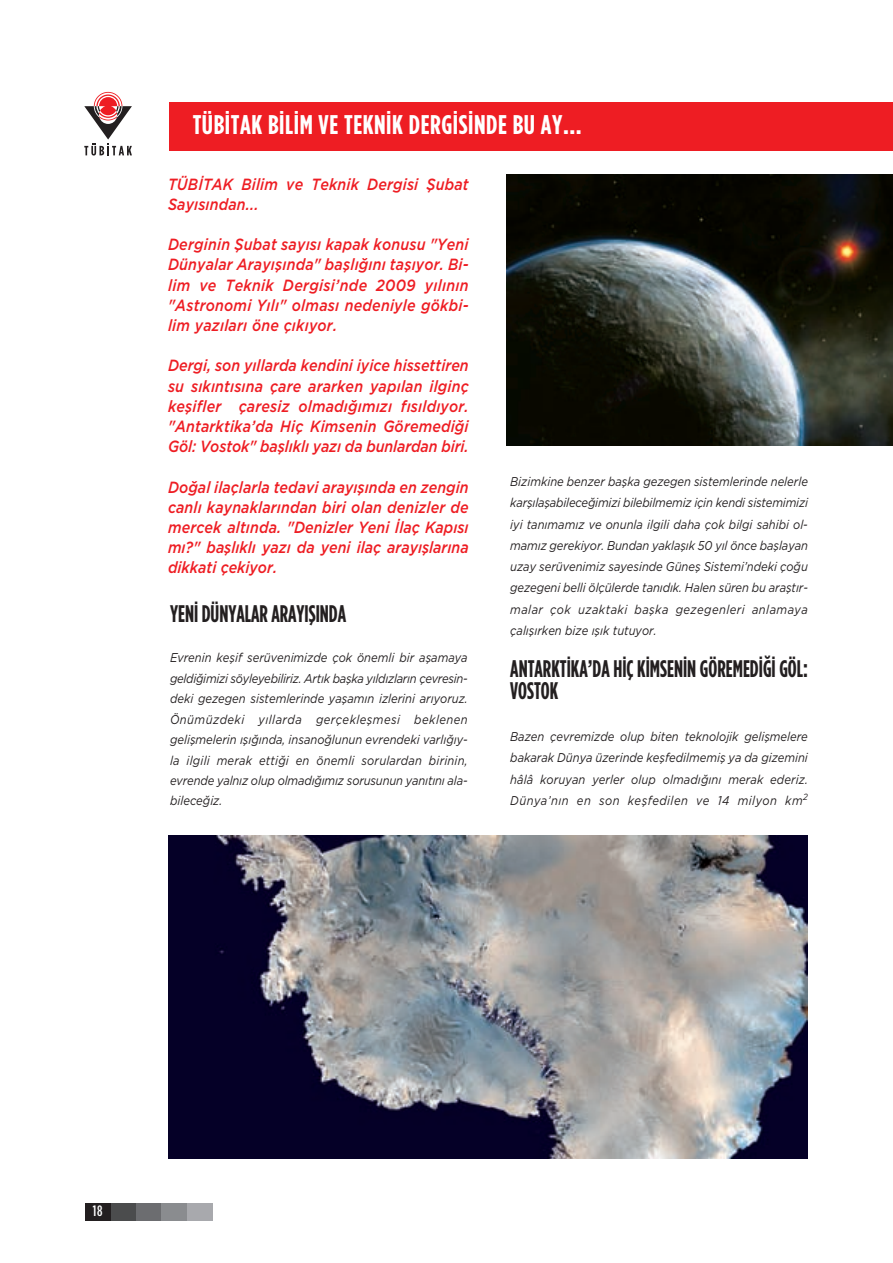
<style>
.page{position:relative;width:893px;height:1263px;background:#fff}
.page>*{position:absolute;margin:0;border:0;box-sizing:border-box;transform-origin:0 0}
.t1{font:27px "Gotham Condensed TRUN Bold";letter-spacing:.02em;color:#fff}
.t2{font:24px/21.3px "Gotham Condensed TRUN Bold";color:#231f20;scale:.88 1}
.t3{font:italic 500 16.2px/20.2px "Gotham TRUN";letter-spacing:.01em;color:#ee1d23;text-align:justify;scale:.88 1}
.t4{font:500 15px "Gotham Condensed TRUN";color:#fff}
.t5{font:italic 12.75px/21.3px "Gotham TRUN";color:#231f20;text-align:justify;scale:.88 1}
</style>
<div class="page">
<svg style="left:84px;top:92px;width:48px;height:64px"></svg>
<div style="left:111px;top:1203px;width:25px;height:17px;background:#4b4c4d"></div>
<div style="left:136px;top:1203px;width:26px;height:17px;background:#6c6d70"></div>
<div style="left:162px;top:1203px;width:25px;height:17px;background:#8a8c8f"></div>
<div style="left:187px;top:1203px;width:26px;height:17px;background:#a8a9ad"></div>
<div style="left:85px;top:1203px;width:26px;height:17px;background:#231f20"></div>
<div style="left:169px;top:102px;width:724px;height:49px;background:#ee1d23"></div>
<img style="left:168px;top:836px;width:640px;height:323px">
<img style="left:506px;top:174px;width:387px;height:272px">
<h1 class="t1" style="left:193px;top:110px;width:391px">TÜBİTAK BİLİM VE TEKNİK DERGİSİNDE BU AY...</h1>
<p class="t3" style="left:168px;top:174px;width:343px">TÜBİTAK Bilim ve Teknik Dergisi Şubat<br>Sayısından...</p>
<p class="t3" style="left:168px;top:234px;width:343px">Derginin Şubat sayısı kapak konusu "Yeni Dünyalar Arayışında" başlığını taşıyor. Bi&shy;lim ve Teknik Dergisi’nde 2009 yılının "Astronomi Yılı" olması nedeniyle gökbi&shy;lim yazıları öne çıkıyor.</p>
<p class="t3" style="left:168px;top:355px;width:343px">Dergi, son yıllarda kendini iyice hissettiren su sıkıntısına çare ararken yapılan ilginç keşifler çaresiz olmadığımızı fısıldıyor. "Antarktika’da Hiç Kimsenin Göremediği Göl: Vostok" başlıklı yazı da bunlardan biri.</p>
<p class="t3" style="left:168px;top:477px;width:343px">Doğal ilaçlarla tedavi arayışında en zengin canlı kaynaklarından biri olan denizler de mercek altında. "Denizler Yeni İlaç Kapısı mı?" başlıklı yazı da yeni ilaç arayışlarına dikkati çekiyor.</p>
<h2 class="t2" style="left:170px;top:602px;width:202px">YENİ DÜNYALAR ARAYIŞINDA</h2>
<p class="t5" style="left:170px;top:648px;width:340px;line-height:20.4px">Evrenin keşif serüvenimizde çok önemli bir aşamaya geldiğimizi söyleyebiliriz. Artık başka yıldızların çevresin&shy;deki gezegen sistemlerinde yaşamın izlerini arıyoruz.<br>Önümüzdeki yıllarda gerçekleşmesi beklenen gelişmelerin ışığında, insanoğlunun evrendeki varlığıy&shy;la ilgili merak ettiği en önemli sorulardan birinin, evrende yalnız olup olmadığımız sorusunun yanıtını ala&shy;bileceğiz.</p>
<p class="t5" style="left:510px;top:471px;width:340px">Bizimkine benzer başka gezegen sistemlerinde nelerle karşılaşabileceğimizi bilebilmemiz için kendi sistemimizi iyi tanımamız ve onunla ilgili daha çok bilgi sahibi ol&shy;mamız gerekiyor. Bundan yaklaşık 50 yıl önce başlayan uzay serüvenimiz sayesinde Güneş Sistemi’ndeki çoğu gezegeni belli ölçülerde tanıdık. Halen süren bu araştır&shy;malar çok uzaktaki başka gezegenleri anlamaya çalışırken bize ışık tutuyor.</p>
<h2 class="t2" style="left:510px;top:658px;width:340px">ANTARKTİKA’DA HİÇ KİMSENİN GÖREMEDİĞİ GÖL:<br>VOSTOK</h2>
<p class="t5" style="left:510px;top:726px;width:340px">Bazen çevremizde olup biten teknolojik gelişmelere bakarak Dünya üzerinde keşfedilmemiş ya da gizemini hâlâ koruyan yerler olup olmadığını merak ederiz.<br>Dünya’nın en son keşfedilen ve 14 milyon km<sup>2</sup></p>
<p class="t4" style="left:93px;top:1203px;width:11px">18</p>
</div>
